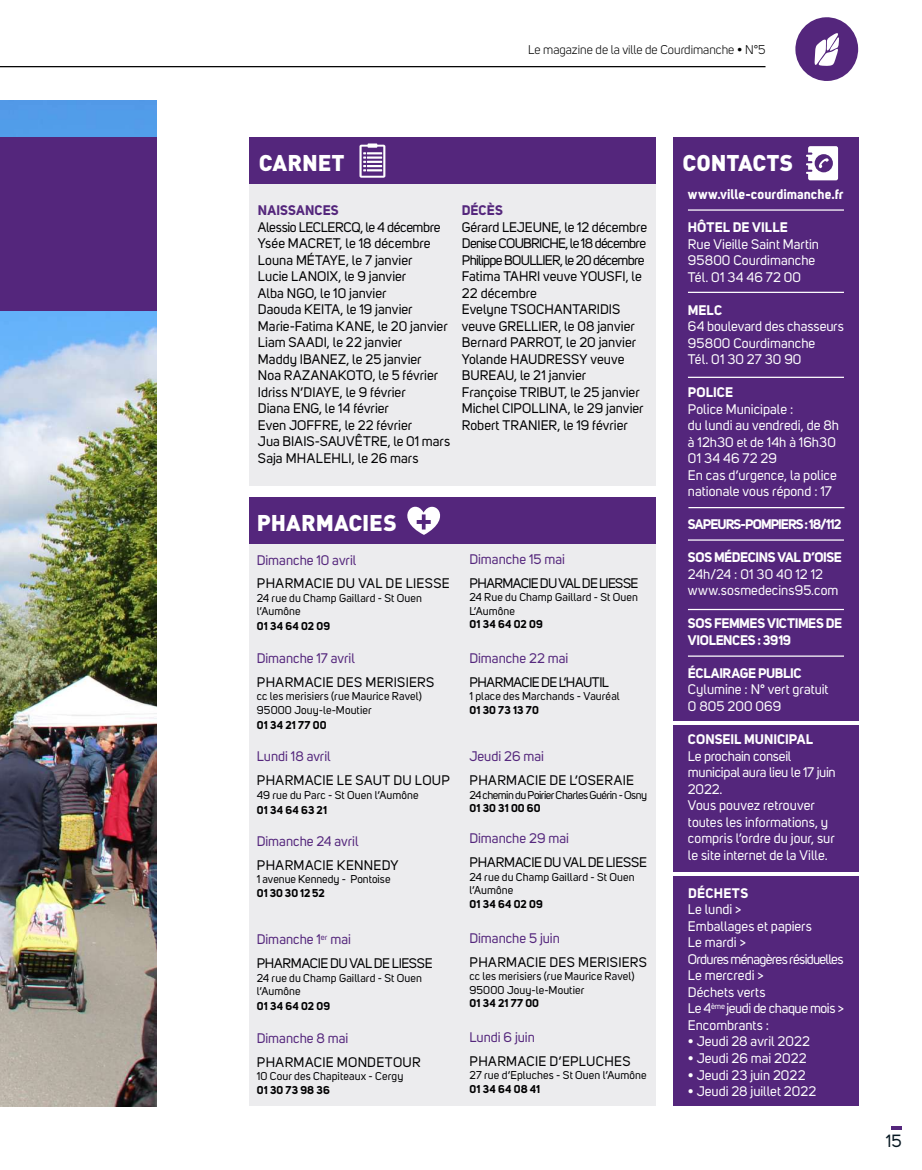
<style>
.page{position:relative;width:922px;height:1170px;background:#fff}
.page>*{position:absolute;margin:0;border:0;box-sizing:border-box;transform-origin:0 0}
.t1{font:900 22.5px "DIN";color:#fff}
.t2{font:17.5px "Uni Sans";color:#071822}
.t3{font:13.75px/16.5px "Uni Sans";color:#000001}
.t4{font:13.75px/16.5px "Uni Sans";color:#fff}
.t5{font:13.75px "Uni Sans";color:#54267c}
.t6{font:13.75px "Uni Sans";letter-spacing:.025em;color:#000001}
.t7{font:700 13.75px/16.5px "Uni Sans";letter-spacing:-.015em;color:#fff}
.t8{font:13.75px "Uni Sans";letter-spacing:.03em;color:#000001}
.t9{font:700 13.75px "Uni Sans";letter-spacing:.005em;color:#fff}
.t10{font:700 13.75px "Uni Sans";letter-spacing:-.065em;color:#fff}
.t11{font:13.75px "Uni Sans";letter-spacing:-.04em;color:#000001}
.t12{font:13.75px "Uni Sans";letter-spacing:-.03em;color:#000001}
.t13{font:700 13.75px "Uni Sans";letter-spacing:.01em;color:#54267c}
.t14{font:700 13.75px "Uni Sans";letter-spacing:.01em;color:#fff}
.t15{font:700 13.75px "Uni Sans";letter-spacing:.025em;color:#fff}
.t16{font:12.5px "Uni Sans";color:#000001}
.t17{font:11.25px/13.5px "Uni Sans";letter-spacing:.01em;color:#000001}
.t18{font:700 11.25px "Uni Sans";letter-spacing:.03em;color:#000001}
.t19{font:11.25px "Uni Sans";letter-spacing:-.04em;color:#000001}
.s1{color:#54267c}
</style>
<div class="page">
<hr style="left:0;top:66px;width:765px;height:1px;background:#000001">
<svg style="left:891px;top:1126px;width:10px;height:3px"></svg>
<img style="left:0;top:101px;width:156px;height:1005px">
<div style="left:0;top:137px;width:156px;height:174px;background:#54267c"></div>
<div style="left:249px;top:137px;width:406px;height:348px;background:#ececee"></div>
<div style="left:249px;top:513px;width:406px;height:593px;background:#ececee"></div>
<div style="left:672px;top:137px;width:185px;height:584px;background:#54267c"></div>
<div style="left:672px;top:725px;width:185px;height:146px;background:#54267c"></div>
<div style="left:673px;top:876px;width:185px;height:230px;background:#54267c"></div>
<div style="left:249px;top:137px;width:406px;height:47px;background:#54267c"></div>
<div style="left:249px;top:497px;width:406px;height:47px;background:#54267c"></div>
<hr style="left:687px;top:292px;width:156px;height:1px;background:#fff">
<hr style="left:687px;top:209px;width:156px;height:2px;background:#fff">
<hr style="left:687px;top:376px;width:156px;height:2px;background:#fff">
<hr style="left:688px;top:507px;width:156px;height:1px;background:#fff">
<hr style="left:687px;top:655px;width:156px;height:1px;background:#fff">
<hr style="left:687px;top:539px;width:156px;height:1px;background:#fff">
<hr style="left:687px;top:609px;width:156px;height:1px;background:#fff">
<svg style="left:806px;top:146px;width:31px;height:34px"></svg>
<svg style="left:359px;top:143px;width:26px;height:35px"></svg>
<svg style="left:407px;top:506px;width:34px;height:29px"></svg>
<svg style="left:795px;top:17px;width:64px;height:64px"></svg>
<p class="t16" style="left:528px;top:43px;width:239px">Le magazine de la ville de Courdimanche • N°5</p>
<h1 class="t1" style="left:259px;top:148px;width:87px">CARNET</h1>
<h1 class="t1" style="left:682px;top:147px;width:112px">CONTACTS</h1>
<p class="t13" style="left:258px;top:202px;width:82px">NAISSANCES</p>
<p class="t3" style="left:258px;top:219px;width:194px">Alessio LECLERCQ, le 4 décembre<br>Ysée MACRET, le 18 décembre<br>Louna MÉTAYE, le 7 janvier<br>Lucie LANOIX, le 9 janvier<br>Alba NGO, le 10 janvier<br>Daouda KEITA, le 19 janvier<br>Marie-Fatima KANE, le 20 janvier<br>Liam SAADI, le 22 janvier<br>Maddy IBANEZ, le 25 janvier<br>Noa RAZANAKOTO, le 5 février<br>Idriss N’DIAYE, le 9 février<br>Diana ENG, le 14 février<br>Even JOFFRE, le 22 février<br>Jua BIAIS-SAUVÊTRE, le 01 mars<br>Saja MHALEHLI, le 26 mars</p>
<p class="t13" style="left:462px;top:202px;width:42px">DÉCÈS</p>
<p class="t3" style="left:462px;top:219px;width:187px">Gérard LEJEUNE, le 12 décembre<br>Denise COUBRICHE, le 18 décembre<br>Philippe BOULLIER, le 20 décembre<br>Fatima TAHRI veuve YOUSFI, le<br>22 décembre<br>Evelyne TSOCHANTARIDIS veuve GRELLIER, le 08 janvier<br>Bernard PARROT, le 20 janvier<br>Yolande HAUDRESSY veuve<br>BUREAU, le 21 janvier<br>Françoise TRIBUT, le 25 janvier<br>Michel CIPOLLINA, le 29 janvier<br>Robert TRANIER, le 19 février</p>
<h1 class="t1" style="left:257px;top:508px;width:141px">PHARMACIES</h1>
<p class="t5" style="left:257px;top:552px;width:101px">Dimanche 10 avril</p>
<p class="t8" style="left:257px;top:575px;width:194px">PHARMACIE DU VAL DE LIESSE</p>
<p class="t17" style="left:257px;top:591px;width:167px">24 rue du Champ Gaillard - St Ouen l’Aumône</p>
<p class="t18" style="left:257px;top:619px;width:75px">01 34 64 02 09</p>
<p class="t5" style="left:257px;top:650px;width:99px">Dimanche 17 avril</p>
<p class="t6" style="left:257px;top:674px;width:179px">PHARMACIE DES MERISIERS</p>
<p class="t17" style="left:257px;top:689px;width:167px">cc les merisiers (rue Maurice Ravel)<br>95000 Jouy-le-Moutier</p>
<p class="t18" style="left:257px;top:717px;width:71px">01 34 21 77 00</p>
<p class="t5" style="left:257px;top:748px;width:75px">Lundi 18 avril</p>
<p class="t8" style="left:257px;top:772px;width:194px">PHARMACIE LE SAUT DU LOUP</p>
<p class="t17" style="left:257px;top:788px;width:163px">49 rue du Parc - St Ouen l’Aumône</p>
<p class="t18" style="left:257px;top:802px;width:72px">01 34 64 63 21</p>
<p class="t5" style="left:257px;top:833px;width:103px">Dimanche 24 avril</p>
<p class="t6" style="left:257px;top:857px;width:143px">PHARMACIE KENNEDY</p>
<p class="t17" style="left:257px;top:872px;width:135px">1 avenue Kennedy - Pontoise</p>
<p class="t18" style="left:257px;top:885px;width:70px">01 30 30 12 52</p>
<p class="t3" style="left:257px;top:927px;width:177px;line-height:23.8px"><span class="s1">Dimanche 1</span><sup>er</sup> <span class="s1">mai<br></span>PHARMACIE DU VAL DE LIESSE</p>
<p class="t17" style="left:257px;top:971px;width:167px">24 rue du Champ Gaillard - St Ouen l’Aumône</p>
<p class="t18" style="left:257px;top:999px;width:75px">01 34 64 02 09</p>
<p class="t5" style="left:257px;top:1029px;width:93px">Dimanche 8 mai</p>
<p class="t6" style="left:257px;top:1053px;width:165px">PHARMACIE MONDETOUR</p>
<p class="t17" style="left:257px;top:1069px;width:148px">10 Cour des Chapiteaux - Cergy</p>
<p class="t18" style="left:257px;top:1082px;width:74px">01 30 73 98 36</p>
<p class="t5" style="left:469px;top:551px;width:97px">Dimanche 15 mai</p>
<p class="t11" style="left:469px;top:574px;width:170px">PHARMACIE DU VAL DE LIESSE</p>
<p class="t17" style="left:469px;top:590px;width:170px">24 Rue du Champ Gaillard - St Ouen<br>L’Aumône</p>
<p class="t18" style="left:469px;top:617px;width:75px">01 34 64 02 09</p>
<p class="t5" style="left:469px;top:650px;width:100px">Dimanche 22 mai</p>
<p class="t12" style="left:469px;top:673px;width:141px">PHARMACIE DE L’HAUTIL</p>
<p class="t17" style="left:469px;top:689px;width:152px">1 place des Marchands - Vauréal</p>
<p class="t18" style="left:469px;top:702px;width:71px">01 30 73 13 70</p>
<p class="t5" style="left:469px;top:748px;width:76px">Jeudi 26 mai</p>
<p class="t8" style="left:469px;top:772px;width:166px">PHARMACIE DE L’OSERAIE</p>
<p class="t19" style="left:469px;top:788px;width:179px">24 chemin du Poirier Charles Guérin - Osny</p>
<p class="t18" style="left:469px;top:801px;width:73px">01 30 31 00 60</p>
<p class="t5" style="left:469px;top:830px;width:101px">Dimanche 29 mai</p>
<p class="t3" style="left:469px;top:854px;width:179px">PHARMACIE DU VAL DE LIESSE</p>
<p class="t17" style="left:469px;top:870px;width:167px">24 rue du Champ Gaillard - St Ouen l’Aumône</p>
<p class="t18" style="left:469px;top:896px;width:75px">01 34 64 02 09</p>
<p class="t5" style="left:469px;top:929px;width:92px">Dimanche 5 juin</p>
<p class="t6" style="left:469px;top:953px;width:179px">PHARMACIE DES MERISIERS</p>
<p class="t17" style="left:469px;top:969px;width:167px">cc les merisiers (rue Maurice Ravel)<br>95000 Jouy-le-Moutier</p>
<p class="t18" style="left:469px;top:996px;width:71px">01 34 21 77 00</p>
<p class="t5" style="left:469px;top:1028px;width:67px">Lundi 6 juin</p>
<p class="t6" style="left:469px;top:1052px;width:162px">PHARMACIE D’EPLUCHES</p>
<p class="t17" style="left:469px;top:1068px;width:179px">27 rue d’Epluches - St Ouen l’Aumône</p>
<p class="t18" style="left:469px;top:1081px;width:72px">01 34 64 08 41</p>
<p class="t9" style="left:687px;top:186px;width:157px">www.ville-courdimanche.fr</p>
<p class="t14" style="left:687px;top:219px;width:101px">HÔTEL DE VILLE</p>
<p class="t4" style="left:687px;top:236px;width:132px">Rue Vieille Saint Martin<br>95800 Courdimanche<br>Tél. 01 34 46 72 00</p>
<p class="t7" style="left:687px;top:301px;width:36px">MELC</p>
<p class="t4" style="left:687px;top:318px;width:157px">64 boulevard des chasseurs<br>95800 Courdimanche<br>Tél. 01 30 27 30 90</p>
<p class="t7" style="left:687px;top:384px;width:47px">POLICE</p>
<p class="t4" style="left:687px;top:401px;width:152px">Police Municipale :<br>du lundi au vendredi, de 8h à 12h30 et de 14h à 16h30<br>01 34 46 72 29<br>En cas d’urgence, la police nationale vous répond : 17</p>
<p class="t10" style="left:687px;top:516px;width:155px">SAPEURS-POMPIERS : 18/112</p>
<p class="t7" style="left:687px;top:549px;width:155px">SOS MÉDECINS VAL D’OISE</p>
<p class="t4" style="left:687px;top:566px;width:152px">24h/24 : 01 30 40 12 12 www.sosmedecins95.com</p>
<p class="t7" style="left:687px;top:615px;width:155px">SOS FEMMES VICTIMES DE<br>VIOLENCES : 3919</p>
<p class="t7" style="left:687px;top:664px;width:115px">ÉCLAIRAGE PUBLIC</p>
<p class="t4" style="left:687px;top:681px;width:142px">Cylumine : N° vert gratuit<br>0 805 200 069</p>
<p class="t7" style="left:687px;top:731px;width:127px">CONSEIL MUNICIPAL</p>
<p class="t4" style="left:687px;top:747px;width:149px">Le prochain conseil municipal aura lieu le 17 juin<br>2022.<br>Vous pouvez retrouver toutes les informations, y compris l’ordre du jour, sur le site internet de la Ville.</p>
<p class="t15" style="left:688px;top:884px;width:62px">DÉCHETS</p>
<p class="t4" style="left:687px;top:901px;width:157px">Le lundi &gt;<br>Emballages et papiers<br>Le mardi &gt;<br>Ordures ménagères résiduelles<br>Le mercredi &gt;<br>Déchets verts<br>Le 4<sup>ème</sup> jeudi de chaque mois &gt;<br>Encombrants :</p>
<p class="t4" style="left:687px;top:1033px;width:123px">• Jeudi 28 avril 2022</p>
<p class="t4" style="left:687px;top:1049px;width:120px">• Jeudi 26 mai 2022</p>
<p class="t4" style="left:687px;top:1066px;width:119px">• Jeudi 23 juin 2022</p>
<p class="t4" style="left:687px;top:1082px;width:130px">• Jeudi 28 juillet 2022</p>
<p class="t2" style="left:885px;top:1130px;width:17px">15</p>
</div>
